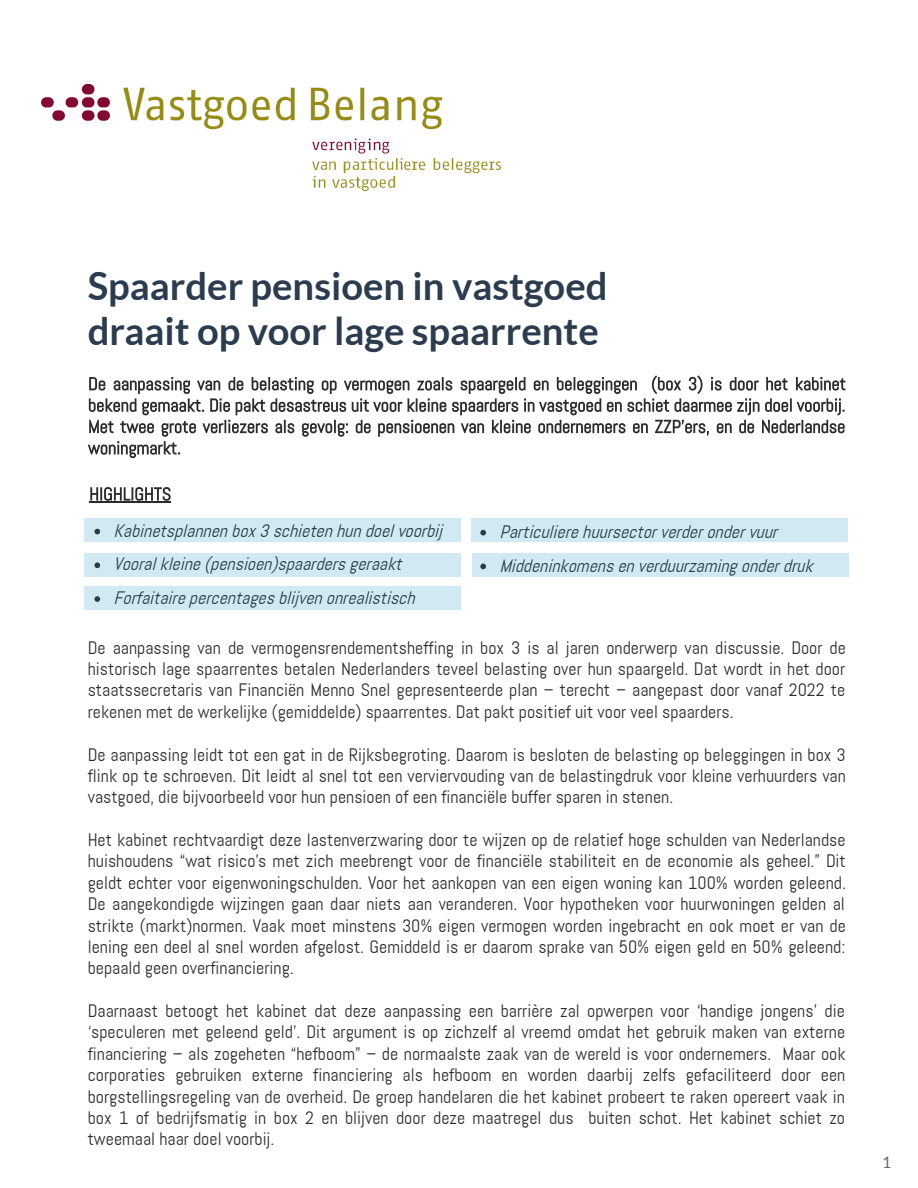
<style>
.page{position:relative;width:918px;height:1188px;background:#fff}
.page>*{position:absolute;margin:0;border:0;box-sizing:border-box;transform-origin:0 0}
.t1{font:700 38.25px/45px "Lato";color:#2b3c4f}
.t2{font:18px/21.3px "Abel";color:#2b2b2b;text-align:justify}
.t3{font:italic 18px/33.8px "Abel";color:#2b2b2b}
.t4{font:15.75px "Lato";color:#666}
</style>
<div class="page">
<svg style="left:88px;top:375px;width:757px;height:83px"></svg>
<hr style="left:89px;top:502px;width:82px;height:1px;background:#2b2b2b">
<svg style="left:90px;top:487px;width:81px;height:14px"></svg>
<div style="left:84px;top:519px;width:377px;height:23px;background:#d1e9f2"></div>
<div style="left:84px;top:554px;width:377px;height:23px;background:#d1e9f2"></div>
<div style="left:84px;top:586px;width:377px;height:24px;background:#d1e9f2"></div>
<div style="left:471px;top:519px;width:377px;height:23px;background:#d1e9f2"></div>
<div style="left:473px;top:554px;width:376px;height:23px;background:#d1e9f2"></div>
<img style="left:42px;top:84px;width:459px;height:106px">
<h1 class="t1" style="left:88px;top:264px;width:521px">Spaarder pensioen in vastgoed draait op voor lage spaarrente</h1>
<p class="t3" style="left:114px;top:514px;width:331px">Kabinetsplannenbox3schietenhundoelvoorbij<br>Vooralkleine(pensioen)spaardersgeraakt<br>Forfaitairepercentagesblijvenonrealistisch</p>
<p class="t2" style="left:88px;top:637px;width:760px">De aanpassing van de vermogensrendementsheffing in box 3 is al jaren onderwerp van discussie. Door de historisch lage spaarrentes betalen Nederlanders teveel belasting over hun spaargeld. Dat wordt in het door staatssecretaris van Financiën Menno Snel gepresenteerde plan – terecht – aangepast door vanaf 2022 te rekenen met de werkelijke (gemiddelde) spaarrentes. Dat pakt positief uit voor veel spaarders.</p>
<p class="t2" style="left:88px;top:744px;width:760px">De aanpassing leidt tot een gat in de Rijksbegroting. Daarom is besloten de belasting op beleggingen in box 3 flink op te schroeven. Dit leidt al snel tot een verviervouding van de belastingdruk voor kleine verhuurders van vastgoed, die bijvoorbeeld voor hun pensioen of een financiële buffer sparen in stenen.</p>
<p class="t2" style="left:88px;top:829px;width:760px">Het kabinet rechtvaardigt deze lastenverzwaring door te wijzen op de relatief hoge schulden van Nederlandse huishoudens “wat risico’s met zich meebrengt voor de financiële stabiliteit en de economie als geheel.” Dit geldt echter voor eigenwoningschulden. Voor het aankopen van een eigen woning kan 100% worden geleend.<br>De aangekondigde wijzingen gaan daar niets aan veranderen. Voor hypotheken voor huurwoningen gelden al strikte (markt)normen. Vaak moet minstens 30% eigen vermogen worden ingebracht en ook moet er van de lening een deel al snel worden afgelost. Gemiddeld is er daarom sprake van 50% eigen geld en 50% geleend: bepaald geen overfinanciering.</p>
<p class="t2" style="left:88px;top:1000px;width:759px">Daarnaast betoogt het kabinet dat deze aanpassing een barrière zal opwerpen voor ‘handige jongens’ die ‘speculeren met geleend geld’. Dit argument is op zichzelf al vreemd omdat het gebruik maken van externe financiering – als zogeheten “hefboom” – de normaalste zaak van de wereld is voor ondernemers. Maar ook corporaties gebruiken externe financiering als hefboom en worden daarbij zelfs gefaciliteerd door een borgstellingsregeling van de overheid. De groep handelaren die het kabinet probeert te raken opereert vaak in box 1 of bedrijfsmatig in box 2 en blijven door deze maatregel dus buiten schot. Het kabinet schiet zo tweemaal haar doel voorbij.</p>
<p class="t3" style="left:500px;top:515px;width:320px">Particulierehuursectorverderondervuur<br>Middeninkomensenverduurzamingonderdruk</p>
<p class="t4" style="left:882px;top:1153px;width:11px">1</p>
</div>
